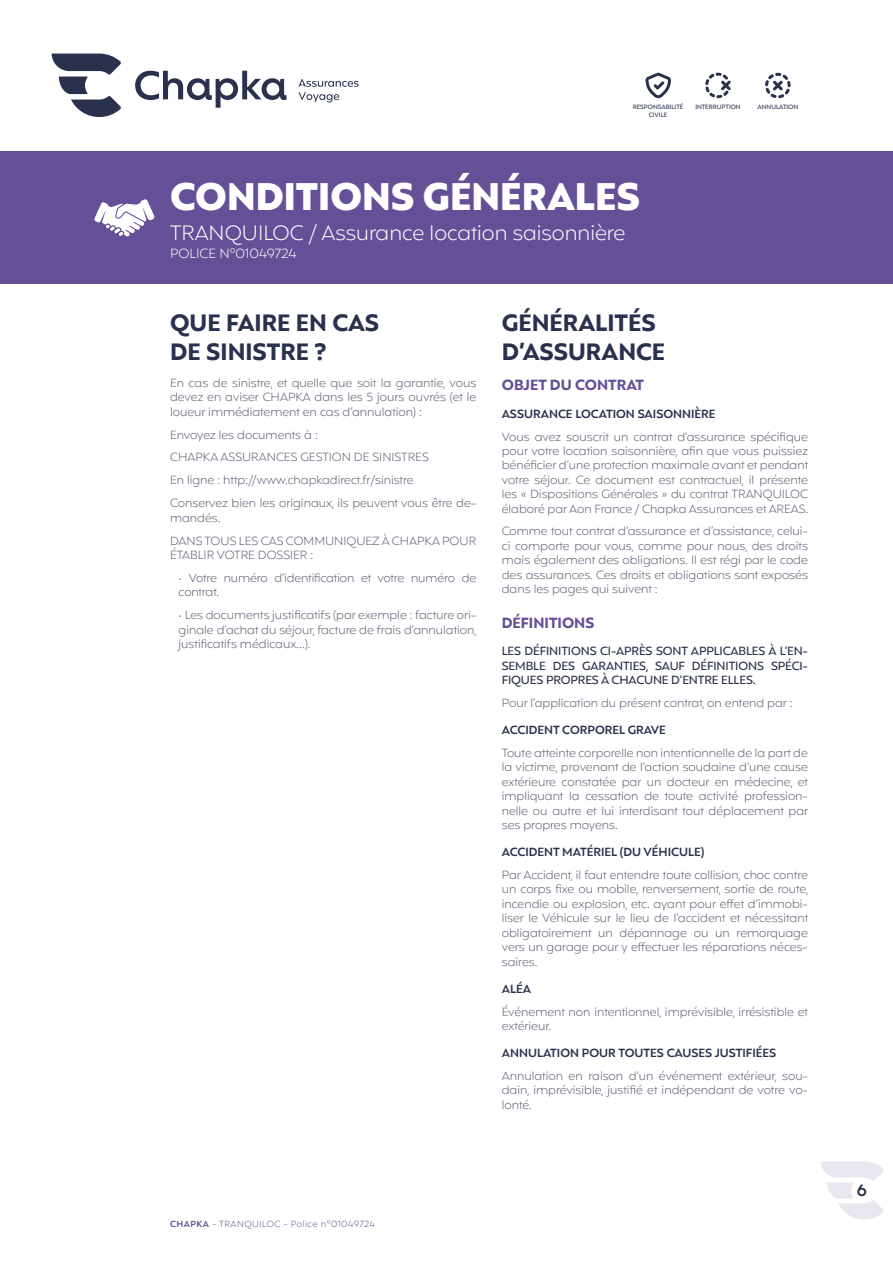
<style>
.page{position:relative;width:893px;height:1263px;background:#fff}
.page>*{position:absolute;margin:0;border:0;box-sizing:border-box;transform-origin:0 0}
.t1{font:900 39px "Mangueira Alt";color:#fff}
.t2{font:700 24px/28.8px "Mangueira Alt";color:#2a314d}
.t3{font:300 21px "Mangueira Alt";color:#fff}
.t4{font:600 16.5px "Mangueira Alt";color:#2a314d}
.t5{font:700 15px "Mangueira Alt";color:#635097}
.t6{font:300 13.5px "Mangueira Alt";color:#fff}
.t7{font:300 12px/14.4px "Mangueira Alt";color:#605b72;text-align:justify}
.t8{font:600 12px "Mangueira Alt";color:#2a314d}
.t9{font:500 12px/14.4px "Mangueira Alt";letter-spacing:-.01em;color:#2a314d;text-align:justify}
.t10{font:300 9px "Mangueira Alt";letter-spacing:.05em;color:#635097}
.t11{font:500 6.3px/7.6px "Mangueira Alt";color:#2a314d;text-align:center}
.s1{font-weight:600}
</style>
<div class="page">
<svg style="left:821px;top:1161px;width:63px;height:58px"></svg>
<div style="left:0;top:152px;width:893px;height:132px;background:#635097"></div>
<svg style="left:645px;top:73px;width:26px;height:25px"></svg>
<svg style="left:765px;top:73px;width:26px;height:25px"></svg>
<svg style="left:705px;top:73px;width:26px;height:25px"></svg>
<svg style="left:94px;top:199px;width:61px;height:37px"></svg>
<svg style="left:52px;top:54px;width:69px;height:63px"></svg>
<svg style="left:135px;top:71px;width:152px;height:37px"></svg>
<svg style="left:298px;top:79px;width:61px;height:23px"></svg>
<p class="t11" style="left:633px;top:103px;width:52px">RESPONSABILITÉ<br>CIVILE</p>
<p class="t11" style="left:695px;top:103px;width:47px">INTERRUPTION</p>
<p class="t11" style="left:757px;top:103px;width:42px">ANNULATION</p>
<h1 class="t1" style="left:170px;top:171px;width:472px">CONDITIONS GÉNÉRALES</h1>
<h3 class="t3" style="left:170px;top:218px;width:457px">TRANQUILOC / Assurance location saisonnière</h3>
<p class="t6" style="left:170px;top:244px;width:128px">POLICE N°01049724</p>
<h2 class="t2" style="left:170px;top:310px;width:211px">QUE FAIRE EN CAS<br>DE SINISTRE ?</h2>
<p class="t7" style="left:170px;top:376px;width:308px">En cas de sinistre, et quelle que soit la garantie, vous devez en aviser CHAPKA dans les 5 jours ouvrés (et le loueur immédiatement en cas d’annulation) :</p>
<p class="t7" style="left:170px;top:424px;width:308px;line-height:23px;text-align:left">Envoyez les documents à :<br>CHAPKA ASSURANCES GESTION DE SINISTRES<br>En ligne : http://www.chapkadirect.fr/sinistre<br>Conservez bien les originaux, ils peuvent vous être de-</p>
<p class="t7" style="left:170px;top:507px;width:308px;line-height:23px">mandés.<br>DANS TOUS LES CAS COMMUNIQUEZ À CHAPKA POUR</p>
<p class="t7" style="left:170px;top:549px;width:145px">ÉTABLIR VOTRE DOSSIER :</p>
<p class="t7" style="left:179px;top:572px;width:299px">• Votre numéro d’identification et votre numéro de contrat.</p>
<p class="t7" style="left:179px;top:609px;width:299px">• Les documents justificatifs (par exemple : facture ori&shy;ginale d’achat du séjour, facture de frais d’annulation, justificatifs médicaux…).</p>
<h2 class="t2" style="left:502px;top:310px;width:165px">GÉNÉRALITÉS<br>D’ASSURANCE</h2>
<p class="t5" style="left:502px;top:375px;width:144px">OBJET DU CONTRAT</p>
<p class="t8" style="left:502px;top:405px;width:215px">ASSURANCE LOCATION SAISONNIÈRE</p>
<p class="t7" style="left:502px;top:430px;width:308px">Vous avez souscrit un contrat d’assurance spécifique pour votre location saisonnière, afin que vous puissiez bénéficier d’une protection maximale avant et pendant votre séjour. Ce document est contractuel, il présente les « Dispositions Générales » du contrat TRANQUILOC élaboré par Aon France / Chapka Assurances et AREAS.</p>
<p class="t7" style="left:502px;top:525px;width:308px">Comme tout contrat d’assurance et d’assistance, celui&shy;ci comporte pour vous, comme pour nous, des droits mais également des obligations. Il est régi par le code des assurances. Ces droits et obligations sont exposés dans les pages qui suivent :</p>
<p class="t5" style="left:502px;top:613px;width:94px">DÉFINITIONS</p>
<p class="t9" style="left:502px;top:645px;width:308px">LES DÉFINITIONS CI-APRÈS SONT APPLICABLES À L’EN-SEMBLE DES GARANTIES, SAUF DÉFINITIONS SPÉCI-FIQUES PROPRES À CHACUNE D’ENTRE ELLES.</p>
<p class="t7" style="left:502px;top:696px;width:292px">Pour l’application du présent contrat, on entend par :</p>
<p class="t8" style="left:502px;top:722px;width:166px">ACCIDENT CORPOREL GRAVE</p>
<p class="t7" style="left:502px;top:747px;width:308px">Toute atteinte corporelle non intentionnelle de la part de la victime, provenant de l’action soudaine d’une cause extérieure constatée par un docteur en médecine, et impliquant la cessation de toute activité profession&shy;nelle ou autre et lui interdisant tout déplacement par ses propres moyens.</p>
<p class="t8" style="left:502px;top:844px;width:204px">ACCIDENT MATÉRIEL (DU VÉHICULE)</p>
<p class="t7" style="left:502px;top:869px;width:308px">Par Accident, il faut entendre toute collision, choc contre un corps fixe ou mobile, renversement, sortie de route, incendie ou explosion, etc. ayant pour effet d’immobi&shy;liser le Véhicule sur le lieu de l’accident et nécessitant obligatoirement un dépannage ou un remorquage vers un garage pour y effectuer les réparations néces&shy;saires.</p>
<p class="t8" style="left:502px;top:980px;width:31px">ALÉA</p>
<p class="t7" style="left:502px;top:1005px;width:308px">Événement non intentionnel, imprévisible, irrésistible et extérieur.</p>
<p class="t8" style="left:502px;top:1045px;width:276px">ANNULATION POUR TOUTES CAUSES JUSTIFIÉES</p>
<p class="t7" style="left:502px;top:1070px;width:308px">Annulation en raison d’un événement extérieur, sou&shy;dain, imprévisible, justifié et indépendant de votre vo&shy;lonté.</p>
<p class="t10" style="left:170px;top:1218px;width:206px"><span class="s1">CHAPKA</span> - TRANQUILOC - Police n°01049724</p>
<h3 class="t4" style="left:857px;top:1179px;width:12px">6</h3>
</div>
